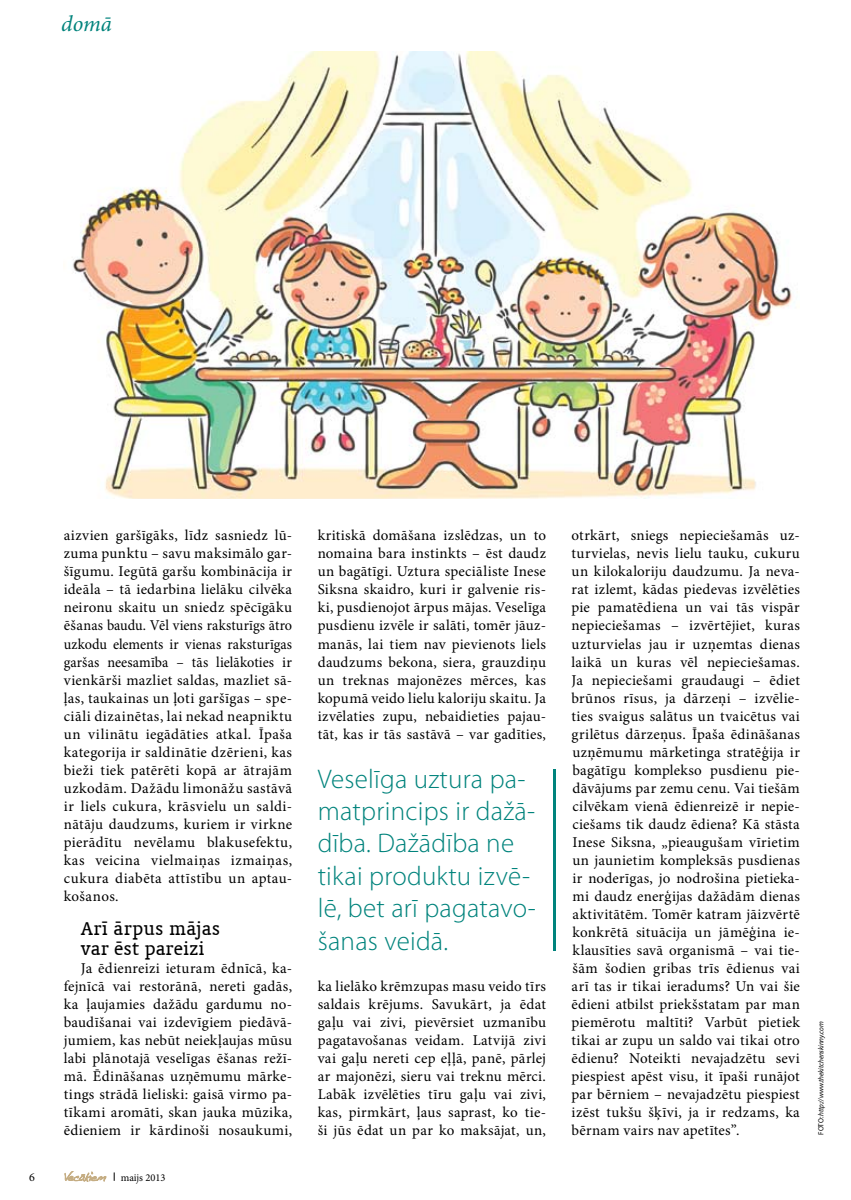
<style>
.page{position:relative;width:851px;height:1200px;background:#fff}
.page>*{position:absolute;margin:0;border:0;box-sizing:border-box;transform-origin:0 0}
.t1{font:300 27px/32.4px "Myriad Pro";letter-spacing:.01em;color:#00837c}
.t2{font:italic 22.5px "Minion Pro";color:#00837c}
.t3{font:21px/19.5px "Oranda CE Roman";letter-spacing:.015em;color:#000}
.t4{font:15px/18px "Minion Pro";letter-spacing:.025em;color:#000;text-align:justify}
.t5{font:12px "Minion Pro";color:#000}
.t6{font:10.5px "Minion Pro";color:#000}
.t7{font:italic 7.5px "Myriad Pro";letter-spacing:-.02em;color:#000;scale:.95 1}
.s1{font-style:normal}
</style>
<div class="page">
<svg style="left:65px;top:1171px;width:41px;height:10px"></svg>
<img style="left:73px;top:51px;width:719px;height:448px">
<hr style="left:553px;top:769px;width:2px;height:181px;background:#00837c">
<h2 class="t2" style="left:61px;top:8px;width:52px">domā</h2>
<p class="t4" style="left:64px;top:526px;width:230px">aizvien garšīgāks, līdz sasniedz lū&shy;zuma punktu – savu maksimālo gar&shy;šīgumu. Iegūtā garšu kombinācija ir ideāla – tā iedarbina lielāku cilvēka neironu skaitu un sniedz spēcīgāku ēšanas baudu. Vēl viens raksturīgs ātro uzkodu elements ir vienas raksturīgas garšas neesamība – tās lielākoties ir vienkārši mazliet saldas, mazliet sā&shy;ļas, taukainas un ļoti garšīgas – spe&shy;ciāli dizainētas, lai nekad neapniktu un vilinātu iegādāties atkal. Īpaša kategorija ir saldinātie dzērieni, kas bieži tiek patērēti kopā ar ātrajām uzkodām. Dažādu limonāžu sastāvā ir liels cukura, krāsvielu un saldi&shy;nātāju daudzums, kuriem ir virkne pierādītu nevēlamu blakusefektu, kas veicina vielmaiņas izmaiņas, cukura diabēta attīstību un aptau&shy;košanos.</p>
<h3 class="t3" style="left:81px;top:918px;width:141px">Arī ārpus mājas var ēst pareizi</h3>
<p class="t4" style="left:64px;top:958px;width:230px;text-indent:17px">Ja ēdienreizi ieturam ēdnīcā, ka&shy;fejnīcā vai restorānā, nereti gadās, ka ļaujamies dažādu gardumu no&shy;baudīšanai vai izdevīgiem piedāvā&shy;jumiem, kas nebūt neiekļaujas mūsu labi plānotajā veselīgas ēšanas režī&shy;mā. Ēdināšanas uzņēmumu mārke&shy;tings strādā lieliski: gaisā virmo pa&shy;tīkami aromāti, skan jauka mūzika, ēdieniem ir kārdinoši nosaukumi,</p>
<p class="t5" style="left:29px;top:1168px;width:7px">6</p>
<p class="t6" style="left:121px;top:1169px;width:46px">maijs 2013</p>
<p class="t4" style="left:317px;top:526px;width:230px">kritiskā domāšana izslēdzas, un to nomaina bara instinkts – ēst daudz un bagātīgi. Uztura speciāliste Inese Siksna skaidro, kuri ir galvenie ris&shy;ki, pusdienojot ārpus mājas. Veselīga pusdienu izvēle ir salāti, tomēr jāuz&shy;manās, lai tiem nav pievienots liels daudzums bekona, siera, grauzdiņu un treknas majonēzes mērces, kas kopumā veido lielu kaloriju skaitu. Ja izvēlaties zupu, nebaidieties pajau&shy;tāt, kas ir tās sastāvā – var gadīties,</p>
<h1 class="t1" style="left:317px;top:762px;width:220px">Veselīga uztura pa&shy;matprincips ir dažā&shy;dība. Dažādība ne tikai produktu izvē&shy;lē, bet arī pagatavo&shy;šanas veidā.</h1>
<p class="t4" style="left:317px;top:976px;width:230px">ka lielāko krēmzupas masu veido tīrs saldais krējums. Savukārt, ja ēdat gaļu vai zivi, pievērsiet uzmanību pagatavošanas veidam. Latvijā zivi vai gaļu nereti cep eļļā, panē, pārlej ar majonēzi, sieru vai treknu mērci.<br>Labāk izvēlēties tīru gaļu vai zivi, kas, pirmkārt, ļaus saprast, ko tie&shy;ši jūs ēdat un par ko maksājat, un,</p>
<p class="t4" style="left:571px;top:526px;width:230px">otrkārt, sniegs nepieciešamās uz&shy;turvielas, nevis lielu tauku, cukuru un kilokaloriju daudzumu. Ja neva&shy;rat izlemt, kādas piedevas izvēlēties pie pamatēdiena un vai tās vispār nepieciešamas – izvērtējiet, kuras uzturvielas jau ir uzņemtas dienas laikā un kuras vēl nepieciešamas.<br>Ja nepieciešami graudaugi – ēdiet brūnos rīsus, ja dārzeņi – izvēlie&shy;ties svaigus salātus un tvaicētus vai grilētus dārzeņus. Īpaša ēdināšanas uzņēmumu mārketinga stratēģija ir bagātīgu komplekso pusdienu pie&shy;dāvājums par zemu cenu. Vai tiešām cilvēkam vienā ēdienreizē ir nepie&shy;ciešams tik daudz ēdiena? Kā stāsta Inese Siksna, „pieaugušam vīrietim un jaunietim kompleksās pusdienas ir noderīgas, jo nodrošina pietieka&shy;mi daudz enerģijas dažādām dienas aktivitātēm. Tomēr katram jāizvērtē konkrētā situācija un jāmēģina ie&shy;klausīties savā organismā – vai tie&shy;šām šodien gribas trīs ēdienus vai arī tas ir tikai ieradums? Un vai šie ēdieni atbilst priekšstatam par man piemērotu maltīti? Varbūt pietiek tikai ar zupu un saldo vai tikai otro ēdienu? Noteikti nevajadzētu sevi piespiest apēst visu, it īpaši runājot par bērniem – nevajadzētu piespiest izēst tukšu šķīvi, ja ir redzams, ka bērnam vairs nav apetītes”.</p>
<p class="t7" style="left:816px;top:1134px;width:121px;rotate:-90deg"><span class="s1">FOTO:</span> http://www.thekitchenskinny.com</p>
</div>
